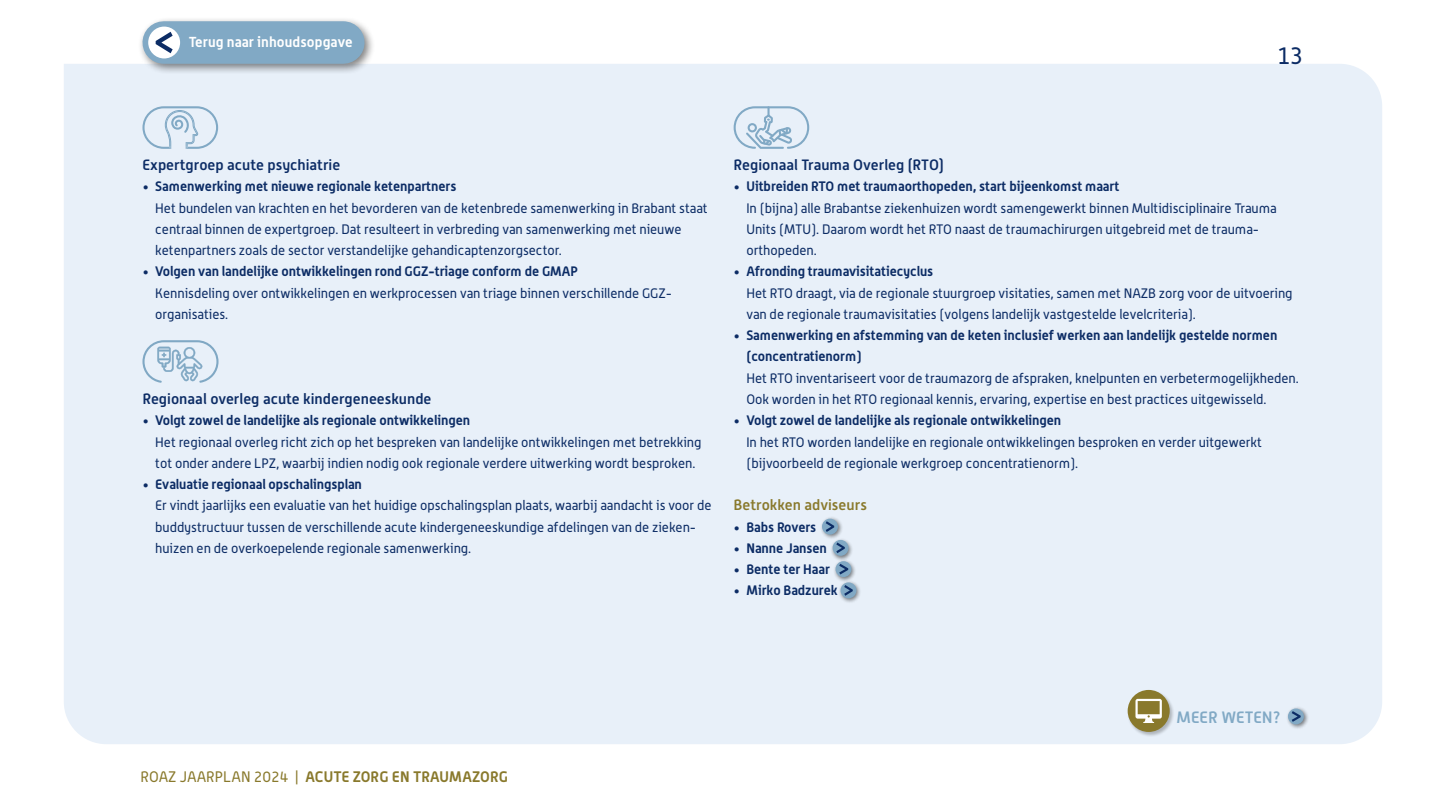
<style>
.page{position:relative;width:1446px;height:808px;background:#fff}
.page>*{position:absolute;margin:0;border:0;box-sizing:border-box;transform-origin:0 0}
.Kop_light_32pt{font:24px "Alwyn";color:#0c2c65}
.Meer_weten{font:500 16.5px "Alwyn New";color:#81a9c5}
.Tussenkopje_digitale_brochure{font:500 15px "Alwyn New";color:#0c2c65}
.intro{font:700 15px "Alwyn";letter-spacing:.015em;color:#89792c}
.Tussenkopje_10_pt{font:500 15px "Alwyn New";color:#89792c}
.inhoudsopgave{font:700 14.25px "Alwyn";letter-spacing:.01em;color:#fff}
.Bodytekst_11pt{font:13.5px/21.3px "Alwyn";color:#0c2c65}
.Bodytekst_11pt-2{font:700 13.5px/21.3px "Alwyn";color:#0c2c65}
.Bodytekst_9_pt{font:700 13.5px "Alwyn";color:#0c2c65}
.s1{font-weight:400}
</style>
<div class="page">
<div style="left:64px;top:64px;width:1318px;height:680px;background:#e8f0f9"></div>
<div style="left:138px;top:16px;width:237px;height:59px;background:#000;opacity:.5"></div>
<div style="left:164px;top:21px;width:179px;height:43px;background:#81a9c5"></div>
<div style="left:148px;top:27px;width:32px;height:31px;background:#fff;border-radius:50%"></div>
<svg style="left:156px;top:32px;width:17px;height:21px"></svg>
<svg style="left:142px;top:106px;width:76px;height:43px;background:#d2e0ed"></svg>
<svg style="left:142px;top:340px;width:76px;height:43px;background:#ccdcea"></svg>
<svg style="left:733px;top:106px;width:76px;height:43px;background:#ccddeb"></svg>
<div style="left:819px;top:516px;width:24px;height:24px;background:#000;opacity:.5"></div>
<div style="left:822px;top:519px;width:16px;height:15px;background:#81a9c5;border-radius:50%"></div>
<svg style="left:826px;top:521px;width:8px;height:11px"></svg>
<div style="left:830px;top:537px;width:24px;height:24px;background:#000;opacity:.5"></div>
<div style="left:832px;top:540px;width:16px;height:16px;background:#81a9c5;border-radius:50%"></div>
<svg style="left:836px;top:542px;width:9px;height:11px"></svg>
<div style="left:833px;top:559px;width:24px;height:23px;background:#000;opacity:.5"></div>
<div style="left:835px;top:561px;width:16px;height:16px;background:#81a9c5;border-radius:50%"></div>
<svg style="left:839px;top:564px;width:9px;height:10px"></svg>
<div style="left:838px;top:580px;width:24px;height:24px;background:#000;opacity:.5"></div>
<svg style="left:840px;top:582px;width:16px;height:16px"></svg>
<svg style="left:844px;top:585px;width:9px;height:11px"></svg>
<div style="left:1127px;top:689px;width:48px;height:48px;background:#000;opacity:.25"></div>
<div style="left:1127px;top:690px;width:42px;height:42px;background:#89792c;border-radius:50%"></div>
<svg style="left:1135px;top:699px;width:27px;height:24px"></svg>
<div style="left:1285px;top:706px;width:24px;height:24px;background:#000;opacity:.5"></div>
<div style="left:1288px;top:708px;width:16px;height:16px;background:#81a9c5;border-radius:50%"></div>
<svg style="left:1292px;top:711px;width:8px;height:11px"></svg>
<p class="inhoudsopgave" style="left:189px;top:33px;width:166px">Terug naar inhoudsopgave</p>
<p class="Kop_light_32pt" style="left:1276px;top:41px;width:29px">13</p>
<p class="Tussenkopje_digitale_brochure" style="left:142px;top:156px;width:199px">Expertgroep acute psychiatrie</p>
<p class="Bodytekst_11pt-2" style="left:142px;top:176px;width:315px">• Samenwerking met nieuwe regionale ketenpartners</p>
<p class="Bodytekst_11pt" style="left:155px;top:197px;width:554px">Het bundelen van krachten en het bevorderen van de ketenbrede samenwerking in Brabant staat centraal binnen de expertgroep. Dat resulteert in verbreding van samenwerking met nieuwe ketenpartners zoals de sector verstandelijke gehandicaptenzorgsector.</p>
<p class="Bodytekst_11pt-2" style="left:142px;top:261px;width:437px">• Volgen van landelijke ontwikkelingen rond GGZ-triage conform de GMAP</p>
<p class="Bodytekst_11pt" style="left:155px;top:282px;width:518px">Kennisdeling over ontwikkelingen en werkprocessen van triage binnen verschillende GGZ&shy;organisaties.</p>
<p class="Tussenkopje_digitale_brochure" style="left:142px;top:390px;width:291px">Regionaal overleg acute kindergeneeskunde</p>
<p class="Bodytekst_11pt-2" style="left:142px;top:409px;width:329px">• Volgt zowel de landelijke als regionale ontwikkelingen</p>
<p class="Bodytekst_11pt" style="left:155px;top:431px;width:548px">Het regionaal overleg richt zich op het bespreken van landelijke ontwikkelingen met betrekking tot onder andere LPZ, waarbij indien nodig ook regionale verdere uitwerking wordt besproken.</p>
<p class="Bodytekst_11pt-2" style="left:142px;top:473px;width:221px">• Evaluatie regionaal opschalingsplan</p>
<p class="Bodytekst_11pt" style="left:155px;top:495px;width:558px">Er vindt jaarlijks een evaluatie van het huidige opschalingsplan plaats, waarbij aandacht is voor de buddystructuur tussen de verschillende acute kindergeneeskundige afdelingen van de zieken&shy;huizen en de overkoepelende regionale samenwerking.</p>
<p class="Tussenkopje_digitale_brochure" style="left:733px;top:156px;width:212px">Regionaal Trauma Overleg (RTO)</p>
<p class="Bodytekst_11pt-2" style="left:733px;top:176px;width:387px">• Uitbreiden RTO met traumaorthopeden, start bijeenkomst maart</p>
<p class="Bodytekst_11pt" style="left:746px;top:197px;width:532px">In (bijna) alle Brabantse ziekenhuizen wordt samengewerkt binnen Multidisciplinaire Trauma<br>Units (MTU). Daarom wordt het RTO naast de traumachirurgen uitgebreid met de trauma&shy;orthopeden.</p>
<p class="Bodytekst_11pt-2" style="left:733px;top:261px;width:201px">• Afronding traumavisitatiecyclus</p>
<p class="Bodytekst_11pt" style="left:746px;top:282px;width:548px">Het RTO draagt, via de regionale stuurgroep visitaties, samen met NAZB zorg voor de uitvoering van de regionale traumavisitaties (volgens landelijk vastgestelde levelcriteria).</p>
<p class="Bodytekst_11pt-2" style="left:746px;top:324px;width:532px;text-indent:-13px">• Samenwerking en afstemming van de keten inclusief werken aan landelijk gestelde normen (concentratienorm)</p>
<p class="Bodytekst_11pt" style="left:746px;top:367px;width:554px">Het RTO inventariseert voor de traumazorg de afspraken, knelpunten en verbetermogelijkheden.<br>Ook worden in het RTO regionaal kennis, ervaring, expertise en best practices uitgewisseld.</p>
<p class="Bodytekst_11pt-2" style="left:733px;top:409px;width:329px">• Volgt zowel de landelijke als regionale ontwikkelingen</p>
<p class="Bodytekst_11pt" style="left:746px;top:431px;width:517px">In het RTO worden landelijke en regionale ontwikkelingen besproken en verder uitgewerkt (bijvoorbeeld de regionale werkgroep concentratienorm).</p>
<p class="Tussenkopje_10_pt" style="left:733px;top:497px;width:135px">Betrokken adviseurs</p>
<p class="Bodytekst_9_pt" style="left:733px;top:518px;width:84px">• Babs Rovers</p>
<p class="Bodytekst_9_pt" style="left:733px;top:540px;width:95px">• Nanne Jansen</p>
<p class="Bodytekst_9_pt" style="left:733px;top:561px;width:98px">• Bente ter Haar</p>
<p class="Bodytekst_9_pt" style="left:733px;top:582px;width:106px">• Mirko Badzurek</p>
<p class="intro" style="left:140px;top:767px;width:369px"><span class="s1">ROAZ JAARPLAN 2024 |</span> ACUTE ZORG EN TRAUMAZORG</p>
<p class="Meer_weten" style="left:1176px;top:708px;width:106px">MEER WETEN?</p>
</div>
